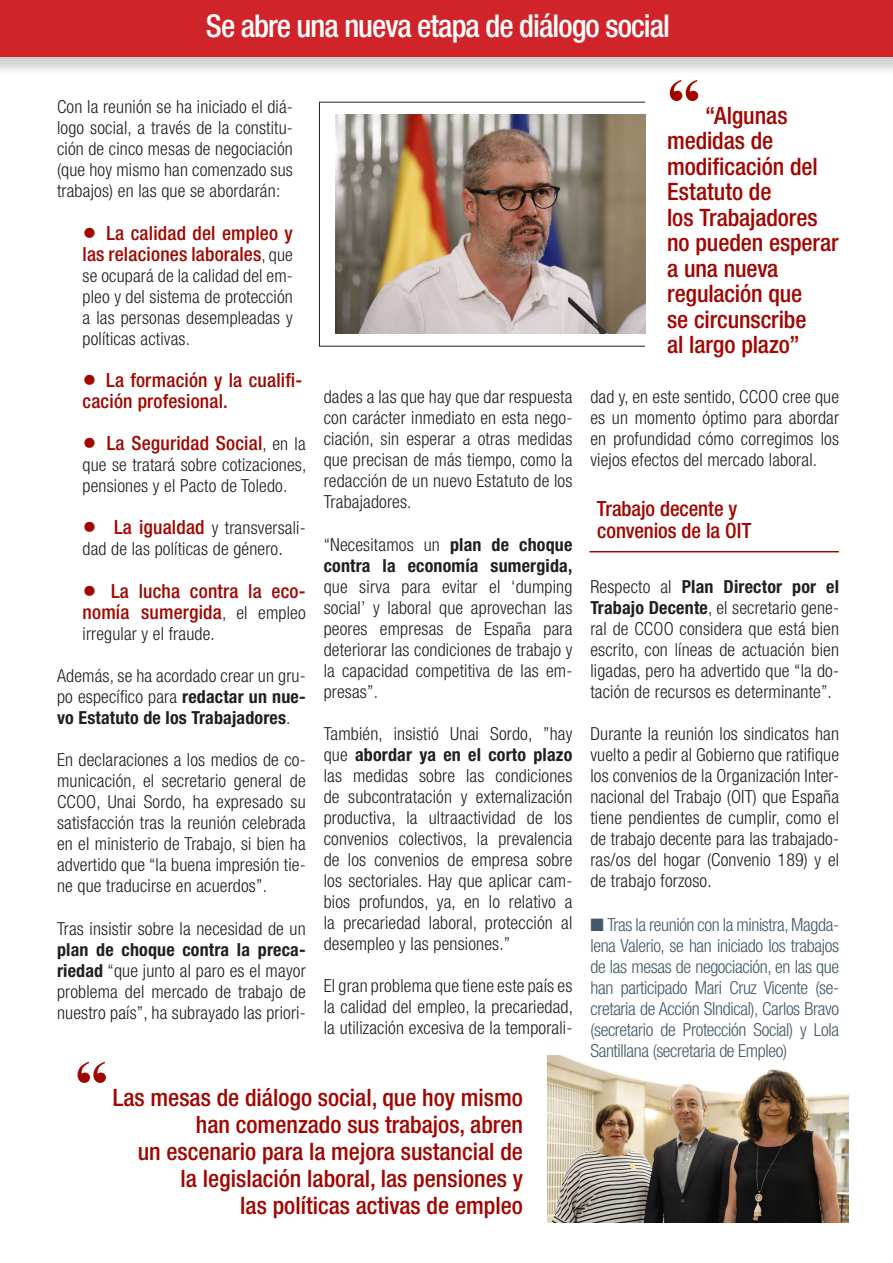
<style>
.page{position:relative;width:893px;height:1263px;background:#fff}
.page>*{position:absolute;margin:0;border:0;box-sizing:border-box;transform-origin:0 0}
.t1{font:700 80.7px "Aparajita";color:#a20600;scale:1.04 1}
.Balazo{font:500 condensed 31.5px "Helvetica Neue";letter-spacing:-.03em;color:#fff}
.t2{font:500 condensed 24px/25.5px "Helvetica Neue";color:#a20600}
.t3{font:500 condensed 21px "Helvetica Neue";letter-spacing:-.005em;color:#a20600}
.Entradillas{font:500 condensed 19.5px/21px "Helvetica Neue";letter-spacing:.01em;color:#a20600}
.Entradillas-2{font:300 condensed 18px/21px "Helvetica Neue";letter-spacing:.01em;color:#231f20;text-align:justify}
.Entradillas-3{font:300 condensed 18px/21px "Helvetica Neue";letter-spacing:-.02em;color:#425a69;text-align:justify}
.s1{font-weight:300;font-size:28.5px}
.s2{font-weight:300;font-size:18px;color:#231f20}
.s3{font-size:28.5px;color:#a20600}
.s4{font-weight:500;font-size:19.5px;color:#a20600}
.s5{font-size:19.5px}
.s6{font-weight:700}
</style>
<div class="page">
<img style="left:547px;top:1056px;width:301px;height:166px">
<div style="left:0;top:2px;width:893px;height:73px;background:#231f20;opacity:.2"></div>
<div style="left:0;top:0;width:893px;height:57px;background:#d1232a"></div>
<img style="left:335px;top:115px;width:311px;height:218px">
<hr style="left:589px;top:551px;width:250px;height:1px;background:#a20600">
<p class="Balazo" style="left:206px;top:7px;width:466px">Se abre una nueva etapa de diálogo social</p>
<p class="Entradillas-2" style="left:57px;top:96px;width:237px">Con la reunión se ha iniciado el diá&shy;logo social, a través de la constitu&shy;ción de cinco mesas de negociación (que hoy mismo han comenzado sus trabajos) en las que se abordarán:</p>
<p class="Entradillas" style="left:83px;top:222px;width:212px"><span class="s1">•</span> La calidad del empleo y las relaciones laborales<span class="s2">, que</span></p>
<p class="Entradillas-2" style="left:83px;top:265px;width:212px">se ocupará de la calidad del em&shy;pleo y del sistema de protección a las personas desempleadas y políticas activas.</p>
<p class="Entradillas" style="left:83px;top:369px;width:221px"><span class="s1">•</span> La formación y la cualifi&shy;cación profesional.</p>
<p class="Entradillas" style="left:83px;top:432px;width:225px"><span class="s1">•</span> La Seguridad Social<span class="s2">, en la</span></p>
<p class="Entradillas-2" style="left:83px;top:454px;width:225px">que se tratará sobre cotizaciones, pensiones y el Pacto de Toledo.</p>
<p class="Entradillas-2" style="left:83px;top:517px;width:225px"><span class="s3">•</span> <span class="s4">La igualdad</span> y transversali&shy;dad de las políticas de género<span class="s5">.</span></p>
<p class="Entradillas" style="left:83px;top:580px;width:225px"><span class="s1">•</span> La lucha contra la eco&shy;nomía sumergida<span class="s2">, el empleo</span></p>
<p class="Entradillas-2" style="left:83px;top:623px;width:134px">irregular y el fraude.</p>
<p class="Entradillas-2" style="left:57px;top:665px;width:250px">Además, se ha acordado crear un gru&shy;po específico para <span class="s6">redactar un nue&shy;vo Estatuto de los Trabajadores</span>.</p>
<p class="Entradillas-2" style="left:57px;top:749px;width:250px">En declaraciones a los medios de co&shy;municación, el secretario general de CCOO, Unai Sordo, ha expresado su satisfacción tras la reunión celebrada en el ministerio de Trabajo, si bien ha advertido que “la buena impresión tie&shy;ne que traducirse en acuerdos”.</p>
<p class="Entradillas-2" style="left:57px;top:917px;width:250px">Tras insistir sobre la necesidad de un <span class="s6">plan de choque contra la preca&shy;riedad</span> “que junto al paro es el mayor problema del mercado de trabajo de nuestro país”, ha subrayado las priori-</p>
<p class="t1" style="left:75px;top:1034px;width:34px">“</p>
<p class="Entradillas-2" style="left:324px;top:386px;width:250px">dades a las que hay que dar respuesta con carácter inmediato en esta nego&shy;ciación, sin esperar a otras medidas que precisan de más tiempo, como la redacción de un nuevo Estatuto de los Trabajadores.</p>
<p class="Entradillas-2" style="left:324px;top:533px;width:250px">“Necesitamos un <span class="s6">plan de choque contra la economía sumergida, </span>que sirva para evitar el ‘dumping social’ y laboral que aprovechan las peores empresas de España para deteriorar las condiciones de trabajo y la capacidad competitiva de las em&shy;presas”.</p>
<p class="Entradillas-2" style="left:324px;top:723px;width:250px">También, insistió Unai Sordo, ”hay que <span class="s6">abordar ya en el corto plazo </span>las medidas sobre las condiciones de subcontratación y externalización productiva, la ultraactividad de los convenios colectivos, la prevalencia de los convenios de empresa sobre los sectoriales. Hay que aplicar cam&shy;bios profundos, ya, en lo relativo a la precariedad laboral, protección al desempleo y las pensiones.”</p>
<p class="Entradillas-2" style="left:324px;top:975px;width:251px">El gran problema que tiene este país es la calidad del empleo, la precariedad, la utilización excesiva de la temporali-</p>
<p class="t2" style="left:113px;top:1083px;width:412px;line-height:27px;text-align:right">Las mesas de diálogo social, que hoy mismo han comenzado sus trabajos, abren</p>
<p class="t2" style="left:138px;top:1138px;width:387px">un escenario para la mejora sustancial de</p>
<p class="t2" style="left:181px;top:1165px;width:344px">la legislación laboral, las pensiones y</p>
<p class="t2" style="left:240px;top:1192px;width:284px">las políticas activas de empleo</p>
<p class="t1" style="left:667px;top:52px;width:34px">“</p>
<p class="t2" style="left:705px;top:102px;width:84px">“Algunas</p>
<p class="t2" style="left:667px;top:128px;width:108px">medidas de</p>
<p class="t2" style="left:667px;top:153px;width:152px">modificación del<br>Estatuto de</p>
<p class="t2" style="left:667px;top:204px;width:152px">los Trabajadores</p>
<p class="t2" style="left:667px;top:230px;width:173px">no pueden esperar</p>
<p class="t2" style="left:667px;top:255px;width:113px">a una nueva</p>
<p class="t2" style="left:667px;top:281px;width:137px">regulación que</p>
<p class="t2" style="left:667px;top:306px;width:141px">se circunscribe</p>
<p class="t2" style="left:667px;top:332px;width:134px">al largo plazo”</p>
<p class="Entradillas-2" style="left:590px;top:386px;width:250px">dad y, en este sentido, CCOO cree que es un momento óptimo para abordar en profundidad cómo corregimos los viejos efectos del mercado laboral.</p>
<p class="t3" style="left:597px;top:496px;width:142px">Trabajo decente y</p>
<p class="t3" style="left:597px;top:518px;width:156px">convenios de la OIT</p>
<p class="Entradillas-2" style="left:590px;top:575px;width:250px">Respecto al <span class="s6">Plan Director por el Trabajo Decente</span>, el secretario gene&shy;ral de CCOO considera que está bien escrito, con líneas de actuación bien ligadas, pero ha advertido que “la do&shy;tación de recursos es determinante”.</p>
<p class="Entradillas-2" style="left:590px;top:723px;width:250px">Durante la reunión los sindicatos han vuelto a pedir al Gobierno que ratifique los convenios de la Organización Inter&shy;nacional del Trabajo (OIT) que España tiene pendientes de cumplir, como el de trabajo decente para las trabajado&shy;ras/os del hogar (Convenio 189) y el de trabajo forzoso.</p>
<p class="Entradillas-3" style="left:590px;top:914px;width:250px">■ Tras la reunión con la ministra, Magda&shy;lena Valerio, se han iniciado los trabajos de las mesas de negociación, en las que han participado Mari Cruz Vicente (se&shy;cretaria de Acción SIndical), Carlos Bravo (secretario de Protección Social) y Lola Santillana (secretaria de Empleo)</p>
</div>
